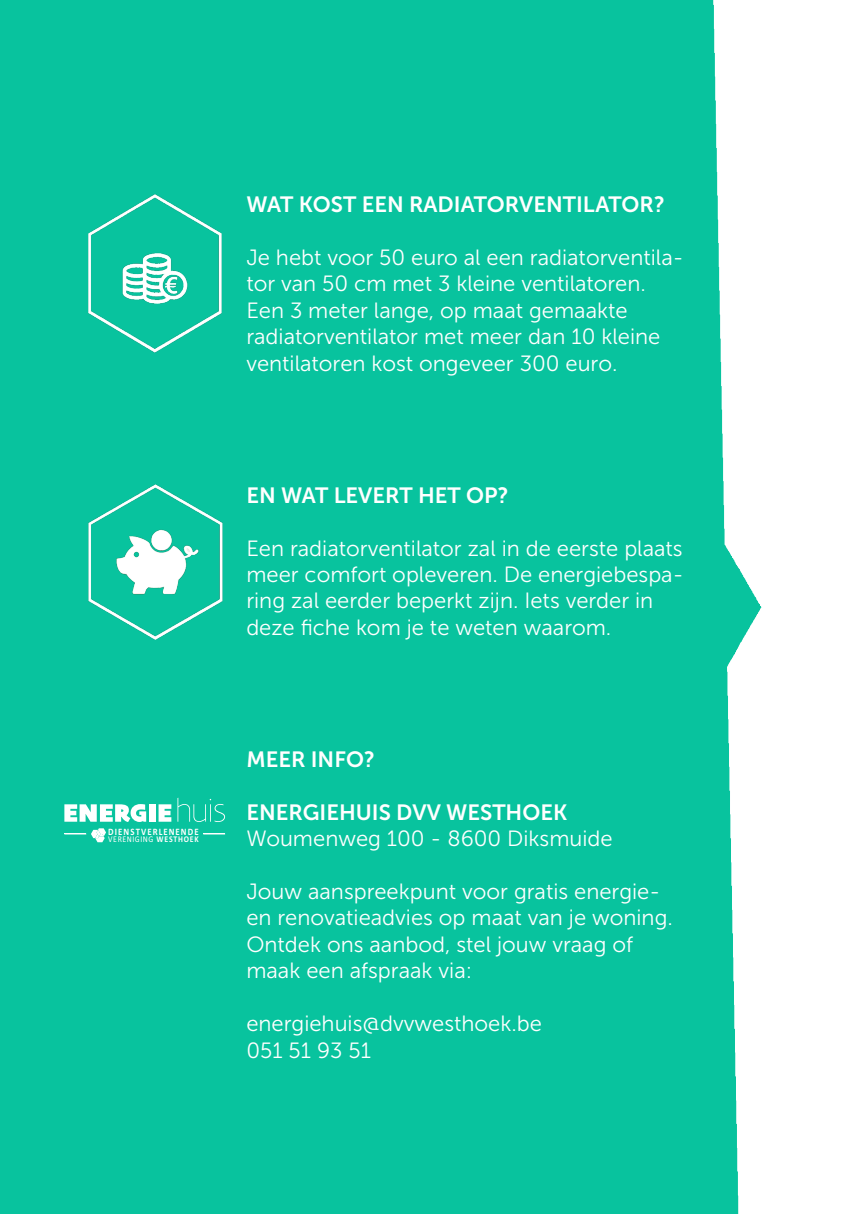
<style>
.page{position:relative;width:854px;height:1214px;background:#fff}
.page>*{position:absolute;margin:0;border:0;box-sizing:border-box;transform-origin:0 0}
.t1{font:22px/26.4px "Museo Sans 300";color:#fff}
.t2{font:22px "Museo Sans 700";color:#fff}
.t3{font:700 9.8px "Calibri";letter-spacing:.12em;color:#fff;scale:.89 1}
.t4{font:8.8px "Calibri";letter-spacing:.07em;color:#fff;scale:.89 1}
.s1{font-weight:700}
</style>
<div class="page">
<div style="left:0;top:0;width:762px;height:1213px;background:#08c39e"></div>
<img style="left:64px;top:191px;width:181px;height:182px">
<img style="left:64px;top:475px;width:182px;height:173px">
<svg style="left:64px;top:804px;width:82px;height:17px"></svg>
<div style="left:149px;top:804px;width:6px;height:17px;background:#fff"></div>
<svg style="left:158px;top:804px;width:13px;height:17px"></svg>
<svg style="left:177px;top:797px;width:48px;height:25px"></svg>
<svg style="left:203px;top:833px;width:22px;height:1px"></svg>
<svg style="left:64px;top:828px;width:42px;height:14px"></svg>
<p class="t3" style="left:108px;top:824px;width:103px">DIENSTVERLENENDE</p>
<p class="t4" style="left:108px;top:833px;width:103px">VERENIGING <span class="s1">WESTHOEK</span></p>
<p class="t2" style="left:246px;top:192px;width:420px">WAT KOST EEN RADIATORVENTILATOR?</p>
<p class="t1" style="left:246px;top:244px;width:438px">Je hebt voor 50 euro al een radiatorventila&shy;tor van 50 cm met 3 kleine ventilatoren.</p>
<p class="t1" style="left:246px;top:297px;width:415px">Een 3 meter lange, op maat gemaakte radiatorventilator met meer dan 10 kleine ventilatoren kost ongeveer 300 euro.</p>
<p class="t2" style="left:246px;top:483px;width:263px">EN WAT LEVERT HET OP?</p>
<p class="t1" style="left:246px;top:535px;width:438px">Een radiatorventilator zal in de eerste plaats meer comfort opleveren. De energiebespa&shy;ring zal eerder beperkt zijn. Iets verder in deze fiche kom je te weten waarom.</p>
<p class="t2" style="left:246px;top:747px;width:130px">MEER INFO?</p>
<p class="t2" style="left:246px;top:799px;width:322px">ENERGIEHUIS DVV WESTHOEK</p>
<p class="t1" style="left:246px;top:825px;width:368px">Woumenweg 100 - 8600 Diksmuide</p>
<p class="t1" style="left:246px;top:878px;width:428px">Jouw aanspreekpunt voor gratis energie&shy;en renovatieadvies op maat van je woning.<br>Ontdek ons aanbod, stel jouw vraag of maak een afspraak via:</p>
<p class="t1" style="left:246px;top:1010px;width:297px">energiehuis@dvvwesthoek.be</p>
<p class="t1" style="left:246px;top:1036px;width:126px">051 51 93 51</p>
</div>
